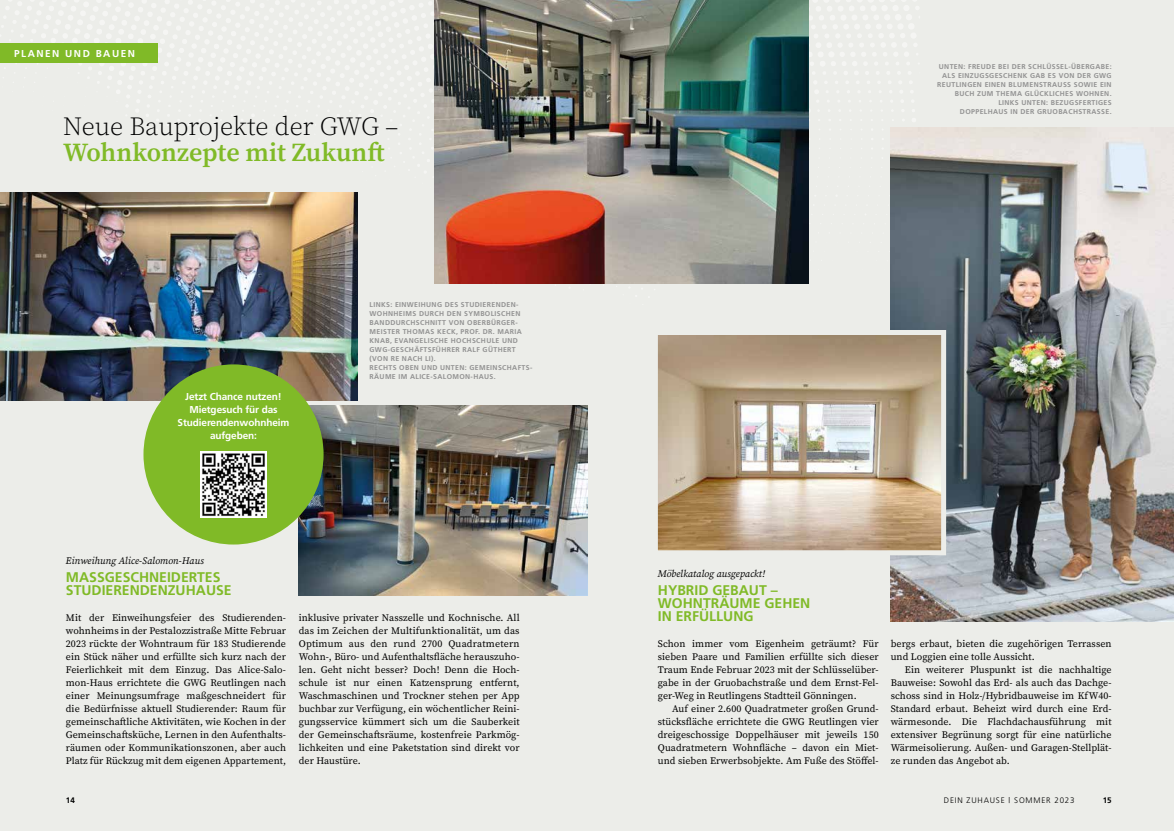
<style>
.page{position:relative;width:1174px;height:831px;background:#ecede9}
.page>*{position:absolute;margin:0;border:0;box-sizing:border-box;transform-origin:0 0}
.t1{font:300 26px "Source Serif 4";color:#000}
.t2{font:600 26px "Source Serif 4";color:#80ba27}
.t3{font:700 14px/13px "Frutiger";color:#80ba27}
.t4{font:10px/13px "Source Serif 4";letter-spacing:.005em;color:#000;text-align:justify}
.t5{font:700 10px/13px "Frutiger";letter-spacing:-.01em;color:#fff;text-align:center}
.t6{font:italic 10px "Source Serif 4";color:#000}
.t7{font:700 10px "Frutiger";letter-spacing:.15em;color:#fff}
.t8{font:300 8px "Frutiger";letter-spacing:.1em;color:#000}
.t9{font:700 8px "Frutiger";color:#000}
.t10{font:700 7px/9px "Frutiger";letter-spacing:.05em;color:#929292}
</style>
<div class="page">
<div style="left:0;top:43px;width:158px;height:19px;background:#80ba27"></div>
<img style="left:890px;top:127px;width:284px;height:494px">
<img style="left:0;top:192px;width:357px;height:208px">
<img style="left:299px;top:405px;width:288px;height:190px">
<div style="left:143px;top:364px;width:180px;height:180px;background:#80ba27;border-radius:50%"></div>
<img style="left:201px;top:451px;width:65px;height:66px">
<img style="left:435px;top:0;width:373px;height:283px">
<svg style="left:657px;top:327px;width:291px;height:230px;background:#c1b09a"></svg>
<p class="t7" style="left:14px;top:48px;width:122px">PLANEN UND BAUEN</p>
<h1 class="t1" style="left:63px;top:109px;width:337px">Neue Bauprojekte der GWG –</h1>
<h1 class="t2" style="left:63px;top:134px;width:323px">Wohnkonzepte mit Zukunft</h1>
<p class="t5" style="left:178px;top:390px;width:113px">Jetzt Chance nutzen!<br>Mietgesuch für das<br>Studierendenwohnheim aufgeben:</p>
<p class="t10" style="left:369px;top:300px;width:164px">LINKS: EINWEIHUNG DES STUDIERENDEN-WOHNHEIMS DURCH DEN SYMBOLISCHEN BANDDURCHSCHNITT VON OBERBÜRGER-MEISTER THOMAS KECK, PROF. DR. MARIA KNAB, EVANGELISCHE HOCHSCHULE UND GWG-GESCHÄFTSFÜHRER RALF GÜTHERT (VON RE NACH LI).<br>RECHTS OBEN UND UNTEN: GEMEINSCHAFTS-RÄUME IM ALICE-SALOMON-HAUS.</p>
<p class="t6" style="left:66px;top:554px;width:139px">Einweihung Alice-Salomon-Haus</p>
<h2 class="t3" style="left:66px;top:571px;width:167px">MASSGESCHNEIDERTES<br>STUDIERENDENZUHAUSE</h2>
<p class="t4" style="left:66px;top:611px;width:222px">Mit der Einweihungsfeier des Studierenden&shy;wohnheims in der Pestalozzistraße Mitte Februar 2023 rückte der Wohntraum für 183 Studierende ein Stück näher und erfüllte sich kurz nach der Feierlichkeit mit dem Einzug. Das Alice-Salo&shy;mon-Haus errichtete die GWG Reutlingen nach einer Meinungsumfrage maßgeschneidert für die Bedürfnisse aktuell Studierender: Raum für gemeinschaftliche Aktivitäten, wie Kochen in der Gemeinschaftsküche, Lernen in den Aufenthalts&shy;räumen oder Kommunikationszonen, aber auch Platz für Rückzug mit dem eigenen Appartement,</p>
<p class="t9" style="left:66px;top:796px;width:10px">14</p>
<p class="t4" style="left:299px;top:611px;width:222px">inklusive privater Nasszelle und Kochnische. All das im Zeichen der Multifunktionalität, um das Optimum aus den rund 2700 Quadratmetern Wohn-, Büro- und Aufenthaltsfläche herauszuho&shy;len. Geht nicht besser? Doch! Denn die Hoch&shy;schule ist nur einen Katzensprung entfernt, Waschmaschinen und Trockner stehen per App buchbar zur Verfügung, ein wöchentlicher Reini&shy;gungsservice kümmert sich um die Sauberkeit der Gemeinschaftsräume, kostenfreie Parkmög&shy;lichkeiten und eine Paketstation sind direkt vor der Haustüre.</p>
<p class="t10" style="left:937px;top:62px;width:176px;text-align:right">UNTEN: FREUDE BEI DER SCHLÜSSEL-ÜBERGABE:<br>ALS EINZUGSGESCHENK GAB ES VON DER GWG REUTLINGEN EINEN BLUMENSTRAUSS SOWIE EIN BUCH ZUM THEMA GLÜCKLICHES WOHNEN.<br>LINKS UNTEN: BEZUGSFERTIGES<br>DOPPELHAUS IN DER GRUOBACHSTRASSE.</p>
<p class="t6" style="left:658px;top:567px;width:109px">Möbelkatalog ausgepackt!</p>
<h2 class="t3" style="left:658px;top:584px;width:154px">HYBRID GEBAUT –<br>WOHNTRÄUME GEHEN<br>IN ERFÜLLUNG</h2>
<p class="t4" style="left:658px;top:637px;width:222px">Schon immer vom Eigenheim geträumt? Für sieben Paare und Familien erfüllte sich dieser Traum Ende Februar 2023 mit der Schlüsselüber&shy;gabe in der Gruobachstraße und dem Ernst-Fel&shy;ger-Weg in Reutlingens Stadtteil Gönningen.</p>
<p class="t4" style="left:658px;top:702px;width:222px;text-indent:14px">Auf einer 2.600 Quadratmeter großen Grund&shy;stücksfläche errichtete die GWG Reutlingen vier dreigeschossige Doppelhäuser mit jeweils 150<br>Quadratmetern Wohnfläche – davon ein Miet&shy;und sieben Erwerbsobjekte. Am Fuße des Stöffel-</p>
<p class="t4" style="left:890px;top:637px;width:222px">bergs erbaut, bieten die zugehörigen Terrassen und Loggien eine tolle Aussicht.</p>
<p class="t4" style="left:890px;top:663px;width:222px;text-indent:14px">Ein weiterer Pluspunkt ist die nachhaltige Bauweise: Sowohl das Erd- als auch das Dachge&shy;schoss sind in Holz-/Hybridbauweise im KfW40- Standard erbaut. Beheizt wird durch eine Erd&shy;wärmesonde. Die Flachdachausführung mit extensiver Begrünung sorgt für eine natürliche Wärmeisolierung. Außen- und Garagen-Stellplät&shy;ze runden das Angebot ab.</p>
<p class="t8" style="left:944px;top:796px;width:132px">DEIN ZUHAUSE | SOMMER 2023</p>
<p class="t9" style="left:1102px;top:796px;width:10px">15</p>
</div>
